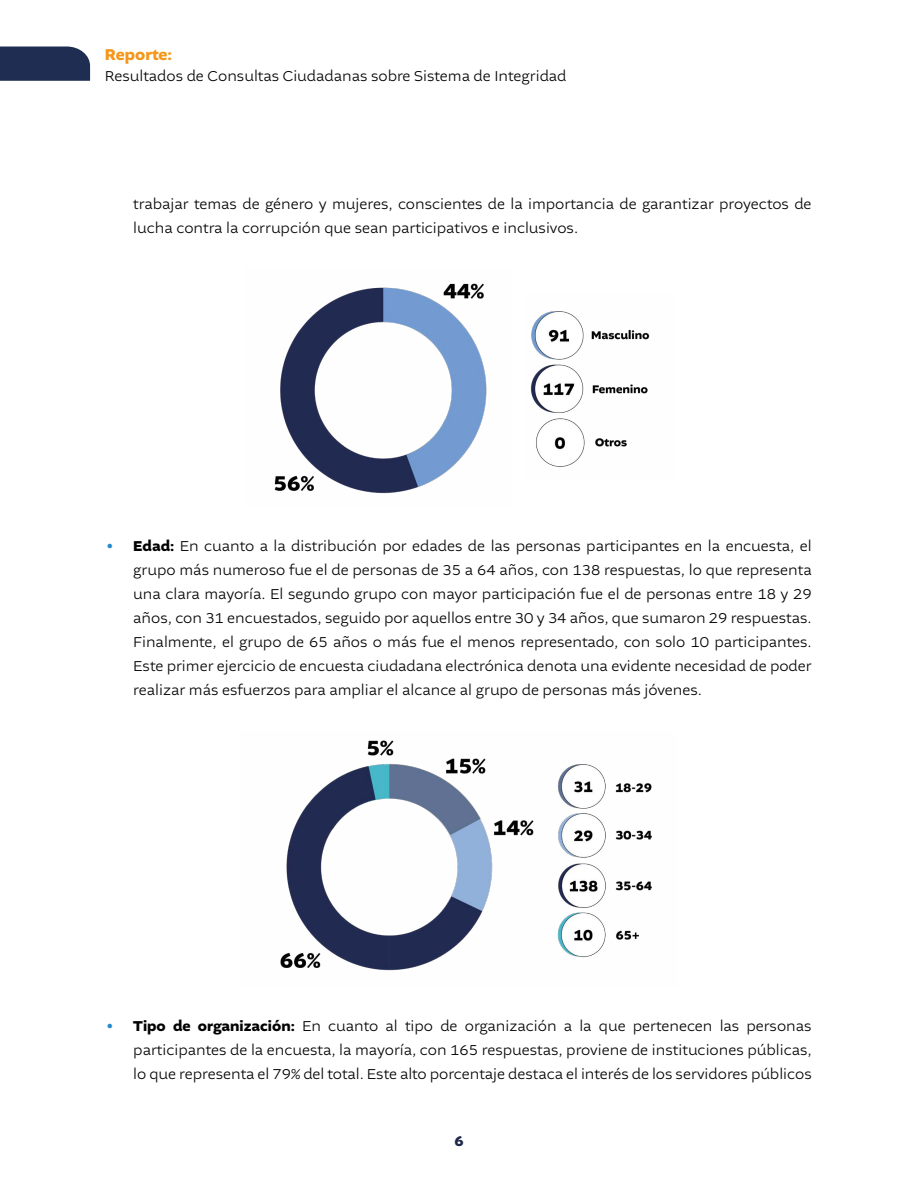
<style>
.page{position:relative;width:918px;height:1188px;background:#fff}
.page>*{position:absolute;margin:0;border:0;box-sizing:border-box;transform-origin:0 0}
.t1{font:700 16.5px "Altivo";color:#f4971a}
.t2{font:300 15px/24px "Altivo";color:#020203;text-align:justify}
.t3{font:700 15px "Altivo";color:#1f274a}
.s1{font-family:"Poppins";font-weight:700;color:#258bca}
.s2{font-weight:700}
</style>
<div class="page">
<div style="left:0;top:47px;width:90px;height:34px;background:#1f2d53"></div>
<img style="left:274px;top:283px;width:213px;height:211px">
<img style="left:530px;top:311px;width:120px;height:156px">
<img style="left:280px;top:740px;width:372px;height:231px">
<p class="t1" style="left:105px;top:44px;width:69px">Reporte:</p>
<p class="t2" style="left:105px;top:64px;width:463px">Resultados de Consultas Ciudadanas sobre Sistema de Integridad</p>
<p class="t2" style="left:133px;top:192px;width:680px">trabajar temas de género y mujeres, conscientes de la importancia de garantizar proyectos de lucha contra la corrupción que sean participativos e inclusivos.</p>
<p class="t2" style="left:133px;top:534px;width:680px;text-indent:-27px"><span class="s1">•</span> <span class="s2">Edad:</span> En cuanto a la distribución por edades de las personas participantes en la encuesta, el grupo más numeroso fue el de personas de 35 a 64 años, con 138 respuestas, lo que representa una clara mayoría. El segundo grupo con mayor participación fue el de personas entre 18 y 29 años, con 31 encuestados, seguido por aquellos entre 30 y 34 años, que sumaron 29 respuestas.<br>Finalmente, el grupo de 65 años o más fue el menos representado, con solo 10 participantes.<br>Este primer ejercicio de encuesta ciudadana electrónica denota una evidente necesidad de poder realizar más esfuerzos para ampliar el alcance al grupo de personas más jóvenes.</p>
<p class="t2" style="left:133px;top:1014px;width:680px;text-indent:-27px"><span class="s1">•</span> <span class="s2">Tipo de organización:</span> En cuanto al tipo de organización a la que pertenecen las personas participantes de la encuesta, la mayoría, con 165 respuestas, proviene de instituciones públicas, lo que representa el 79% del total. Este alto porcentaje destaca el interés de los servidores públicos</p>
<p class="t3" style="left:454px;top:1131px;width:11px">6</p>
</div>
